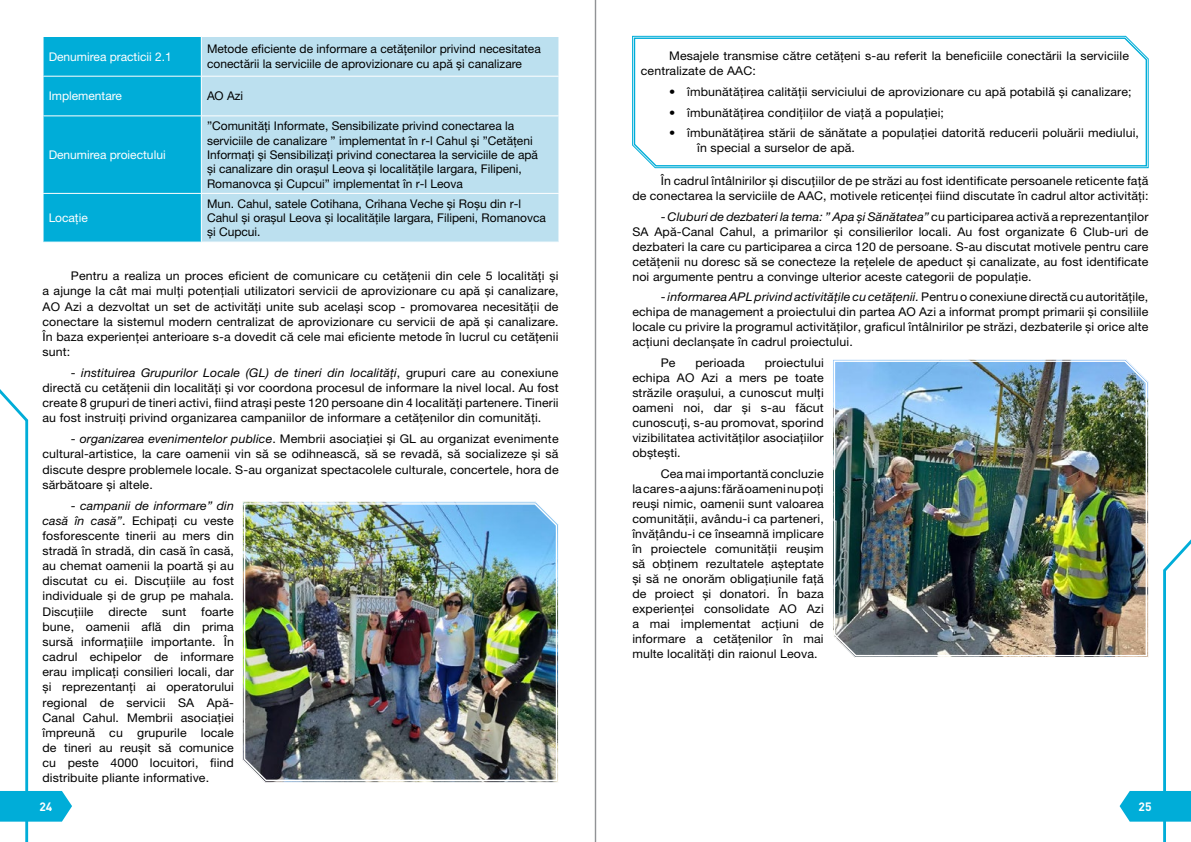
<style>
.page{position:relative;width:1191px;height:842px;background:#fff}
.page>*{position:absolute;margin:0;border:0;box-sizing:border-box;transform-origin:0 0}
.t1{font:12px/15.2px "Helvetica Neue LTW1 G";letter-spacing:.01em;color:#000;text-align:justify}
.t2{font:12px "Helvetica Neue LTW1 G";color:#fff}
.t3{font:700 12px "DIN Pro";color:#fff}
.s1{font-style:italic}
</style>
<div class="page">
<svg style="left:0;top:389px;width:72px;height:453px"></svg>
<svg style="left:1119px;top:530px;width:72px;height:312px"></svg>
<hr style="left:595px;top:0;width:1px;height:842px;background:#919396">
<div style="left:44px;top:37px;width:157px;height:205px;background:#00add8"></div>
<div style="left:202px;top:37px;width:356px;height:205px;background:#bce0ef"></div>
<hr style="left:43px;top:76px;width:158px;height:1px;background:#fff">
<hr style="left:201px;top:76px;width:358px;height:1px;background:#fff">
<hr style="left:43px;top:115px;width:158px;height:1px;background:#fff">
<hr style="left:201px;top:115px;width:358px;height:1px;background:#fff">
<hr style="left:43px;top:193px;width:158px;height:1px;background:#fff">
<hr style="left:201px;top:193px;width:358px;height:1px;background:#fff">
<img style="left:243px;top:502px;width:315px;height:280px">
<img style="left:833px;top:360px;width:314px;height:297px">
<svg style="left:633px;top:37px;width:514px;height:130px"></svg>
<p class="t2" style="left:49px;top:49px;width:125px">Denumirea practicii 2.1</p>
<p class="t1" style="left:207px;top:42px;width:335px;line-height:14.4px">Metode eficiente de informare a cetățenilor privind necesitatea conectării la serviciile de aprovizionare cu apă și canalizare</p>
<p class="t2" style="left:49px;top:89px;width:75px">Implementare</p>
<p class="t1" style="left:207px;top:88px;width:38px">AO Azi</p>
<p class="t2" style="left:49px;top:147px;width:118px">Denumirea proiectului</p>
<p class="t1" style="left:207px;top:119px;width:332px;line-height:14.4px;text-align:left">”Comunități Informate, Sensibilizate privind conectarea la serviciile de canalizare ” implementat în r-l Cahul și ”Cetățeni Informați și Sensibilizați privind conectarea la serviciile de apă și canalizare din orașul Leova și localitățile Iargara, Filipeni, Romanovca și Cupcui” implementat în r-l Leova</p>
<p class="t1" style="left:207px;top:196px;width:340px;line-height:14.4px;text-align:left">Mun. Cahul, satele Cotihana, Crihana Veche și Roșu din r-l<br>Cahul și orașul Leova și localitățile Iargara, Filipeni, Romanovca și Cupcui.</p>
<p class="t1" style="left:43px;top:268px;width:517px;text-indent:28px">Pentru a realiza un proces eficient de comunicare cu cetățenii din cele 5 localități și a ajunge la cât mai mulți potențiali utilizatori servicii de aprovizionare cu apă și canalizare, AO Azi a dezvoltat un set de activități unite sub același scop - promovarea necesității de conectare la sistemul modern centralizat de aprovizionare cu servicii de apă și canalizare.<br>În baza experienței anterioare s-a dovedit că cele mai eficiente metode în lucrul cu cetățenii sunt:</p>
<p class="t1" style="left:43px;top:365px;width:517px;text-indent:28px">- <span class="s1">instituirea Grupurilor Locale (GL) de tineri din localități</span>, grupuri care au conexiune directă cu cetățenii din localități și vor coordona procesul de informare la nivel local. Au fost create 8 grupuri de tineri activi, fiind atrași peste 120 persoane din 4 localități partenere. Tinerii au fost instruiți privind organizarea campaniilor de informare a cetățenilor din comunități.</p>
<p class="t1" style="left:43px;top:431px;width:517px;text-indent:28px">- <span class="s1">organizarea evenimentelor publice</span>. Membrii asociației și GL au organizat evenimente cultural-artistice, la care oamenii vin să se odihnească, să se revadă, să socializeze și să discute despre problemele locale. S-au organizat spectacolele culturale, concertele, hora de sărbătoare și altele.</p>
<p class="t1" style="left:43px;top:497px;width:193px;text-indent:28px">- <span class="s1">campanii de informare” din casă în casă”</span>. Echipați cu veste fosforescente tinerii au mers din stradă în stradă, din casă în casă, au chemat oamenii la poartă și au discutat cu ei. Discuțiile au fost individuale și de grup pe mahala.<br>Discuțiile directe sunt foarte bune, oamenii află din prima sursă informațiile importante. În cadrul echipelor de informare erau implicați consilieri locali, dar și reprezentanți ai operatorului regional de servicii SA Apă-Canal Cahul. Membrii asociației împreună cu grupurile locale de tineri au reușit să comunice cu peste 4000 locuitori, fiind distribuite pliante informative.</p>
<p class="t2" style="left:49px;top:210px;width:41px">Locație</p>
<p class="t1" style="left:641px;top:48px;width:489px;text-indent:28px">Mesajele transmise către cetățeni s-au referit la beneficiile conectării la serviciile centralizate de AAC:</p>
<p class="t1" style="left:669px;top:84px;width:464px">• îmbunătățirea calității serviciului de aprovizionare cu apă potabilă și canalizare;</p>
<p class="t1" style="left:669px;top:105px;width:276px">• îmbunătățirea condițiilor de viață a populației;</p>
<p class="t1" style="left:697px;top:125px;width:443px;text-indent:-28px">• îmbunătățirea stării de sănătate a populației datorită reducerii poluării mediului, în special a surselor de apă.</p>
<p class="t1" style="left:632px;top:173px;width:517px;text-align:right">În cadrul întâlnirilor și discuțiilor de pe străzi au fost identificate persoanele reticente față<br>de conectarea la serviciile de AAC, motivele reticenței fiind discutate în cadrul altor activități:</p>
<p class="t1" style="left:632px;top:209px;width:517px;text-indent:28px">- <span class="s1">Cluburi de dezbateri la tema: ” Apa și Sănătatea”</span> cu participarea activă a reprezentanților SA Apă-Canal Cahul, a primarilor și consilierilor locali. Au fost organizate 6 Club-uri de dezbateri la care cu participarea a circa 120 de persoane. S-au discutat motivele pentru care cetățenii nu doresc să se conecteze la rețelele de apeduct și canalizate, au fost identificate noi argumente pentru a convinge ulterior aceste categorii de populație.</p>
<p class="t1" style="left:632px;top:289px;width:517px;text-indent:28px">- <span class="s1">informarea APL privind activitățile cu cetățenii.</span> Pentru o conexiune directă cu autoritățile, echipa de management a proiectului din partea AO Azi a informat prompt primarii și consiliile locale cu privire la programul activităților, graficul întâlnirilor pe străzi, dezbaterile și orice alte acțiuni declanșate în cadrul proiectului.</p>
<p class="t1" style="left:660px;top:355px;width:16px">Pe</p>
<p class="t1" style="left:695px;top:355px;width:51px">perioada</p>
<p class="t1" style="left:632px;top:355px;width:193px;text-indent:132px">proiectului echipa AO Azi a mers pe toate străzile orașului, a cunoscut mulți oameni noi, dar și s-au făcut cunoscuți, s-au promovat, sporind vizibilitatea activităților asociațiilor obștești.</p>
<p class="t1" style="left:632px;top:466px;width:193px;text-indent:28px">Cea mai importantă concluzie la care s-a ajuns: fără oameni nu poți reuși nimic, oamenii sunt valoarea comunității, avându-i ca parteneri, învățându-i ce înseamnă implicare în proiectele comunității reușim să obținem rezultatele așteptate și să ne onorăm obligațiunile față de proiect și donatori. În baza experienței consolidate AO Azi a mai implementat acțiuni de informare a cetățenilor în mai multe localități din raionul Leova.</p>
<p class="t3" style="left:39px;top:796px;width:15px">24</p>
<p class="t3" style="left:1138px;top:796px;width:15px">25</p>
</div>
